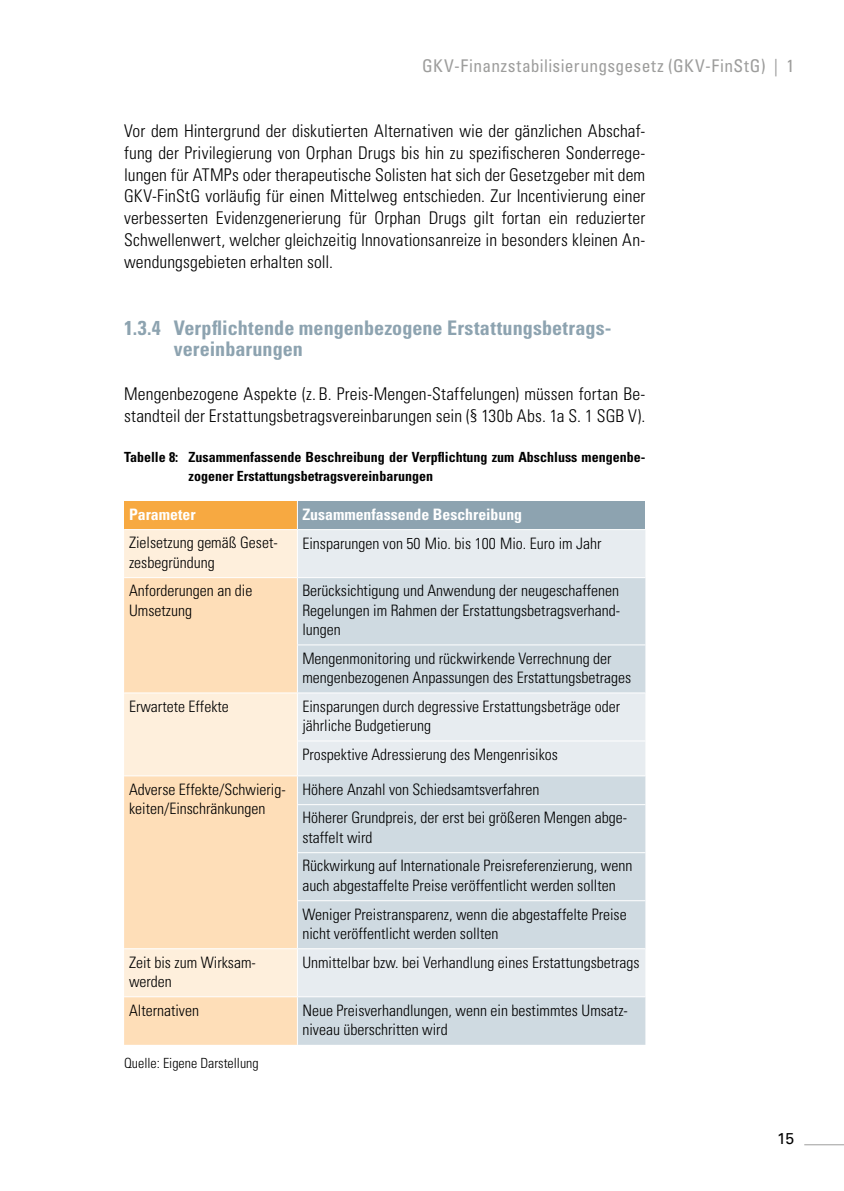
<style>
.page{position:relative;width:844px;height:1191px;background:#fff}
.page>*{position:absolute;margin:0;border:0;box-sizing:border-box;transform-origin:0 0}
.t1{font:700 condensed 20.12px/21.9px "Univers LT Std";letter-spacing:.005em;color:#8da3b0}
.t2{font:300 condensed 17.5px/21.9px "Univers LT Std";letter-spacing:.01em;color:#000;text-align:justify}
.t3{font:condensed 17.5px "Univers LT Std";letter-spacing:.02em;color:#9d9d9c}
.t4{font:300 condensed 15.75px/19.2px "Univers LT Std";color:#000}
.t5{font:700 condensed 15.75px "Univers LT Std";color:#fff}
.t6{font:15.75px "Univers LT Std";color:#000}
.t7{font:700 condensed 14px/19.2px "Univers LT Std";color:#000}
.t8{font:300 condensed 14px "Univers LT Std";color:#000}
</style>
<div class="page">
<hr style="left:804px;top:1144px;width:39px;height:1px;background:#9d9d9c">
<div style="left:124px;top:501px;width:173px;height:28px;background:#f7a941"></div>
<div style="left:297px;top:501px;width:348px;height:28px;background:#8da3b0"></div>
<div style="left:124px;top:530px;width:173px;height:47px;background:#feefdc"></div>
<div style="left:298px;top:530px;width:347px;height:47px;background:#e7ecf0"></div>
<svg style="left:124px;top:578px;width:173px;height:466px;background:#fee2c2"></svg>
<svg style="left:298px;top:578px;width:347px;height:466px;background:#d5dfe5"></svg>
<svg style="left:297px;top:501px;width:1px;height:28px"></svg>
<hr style="left:297px;top:644px;width:348px;height:1px;background:#fff">
<hr style="left:124px;top:692px;width:173px;height:1px;background:#fff">
<hr style="left:297px;top:692px;width:348px;height:1px;background:#fff">
<hr style="left:297px;top:740px;width:348px;height:1px;background:#fff">
<hr style="left:124px;top:775px;width:173px;height:1px;background:#fff">
<hr style="left:297px;top:775px;width:348px;height:1px;background:#fff">
<hr style="left:297px;top:804px;width:348px;height:1px;background:#fff">
<hr style="left:297px;top:852px;width:348px;height:1px;background:#fff">
<hr style="left:297px;top:900px;width:348px;height:1px;background:#fff">
<hr style="left:124px;top:948px;width:173px;height:1px;background:#fff">
<hr style="left:297px;top:948px;width:348px;height:1px;background:#fff">
<hr style="left:124px;top:996px;width:173px;height:1px;background:#fff">
<hr style="left:297px;top:996px;width:348px;height:1px;background:#fff">
<p class="t3" style="left:422px;top:55px;width:373px">GKV-Finanzstabilisierungsgesetz (GKV-FinStG) | 1</p>
<p class="t2" style="left:124px;top:120px;width:522px">Vor dem Hintergrund der diskutierten Alternativen wie der gänzlichen Abschaf&shy;fung der Privilegierung von Orphan Drugs bis hin zu spezifischeren Sonderrege&shy;lungen für ATMPs oder therapeutische Solisten hat sich der Gesetzgeber mit dem GKV-FinStG vorläufig für einen Mittelweg entschieden. Zur Incentivierung einer verbesserten Evidenzgenerierung für Orphan Drugs gilt fortan ein reduzierter Schwellenwert, welcher gleichzeitig Innovationsanreize in besonders kleinen An&shy;wendungsgebieten erhalten soll.</p>
<p class="t1" style="left:174px;top:316px;width:437px;text-indent:-50px">1.3.4 Verpflichtende mengenbezogene Erstattungsbetrags&shy;vereinbarungen</p>
<p class="t2" style="left:124px;top:382px;width:522px">Mengenbezogene Aspekte (z. B. Preis-Mengen-Staffelungen) müssen fortan Be&shy;standteil der Erstattungsbetragsvereinbarungen sein (§ 130b Abs. 1a S. 1 SGB V).</p>
<p class="t7" style="left:188px;top:447px;width:458px;text-indent:-64px">Tabelle 8: Zusammenfassende Beschreibung der Verpflichtung zum Abschluss mengenbe&shy;zogener Erstattungsbetragsvereinbarungen</p>
<p class="t5" style="left:129px;top:504px;width:68px">Parameter</p>
<p class="t5" style="left:302px;top:504px;width:221px">Zusammenfassende Beschreibung</p>
<p class="t4" style="left:129px;top:533px;width:150px">Zielsetzung gemäß Geset&shy;zesbegründung</p>
<p class="t4" style="left:302px;top:533px;width:301px">Einsparungen von 50 Mio. bis 100 Mio. Euro im Jahr</p>
<p class="t4" style="left:129px;top:581px;width:125px">Anforderungen an die<br>Umsetzung</p>
<p class="t4" style="left:302px;top:581px;width:319px;text-align:justify">Berücksichtigung und Anwendung der neugeschaffenen Regelungen im Rahmen der Erstattungsbetragsverhand&shy;lungen</p>
<p class="t4" style="left:302px;top:648px;width:330px">Mengenmonitoring und rückwirkende Verrechnung der mengenbezogenen Anpassungen des Erstattungsbetrages</p>
<p class="t4" style="left:129px;top:696px;width:101px">Erwartete Effekte</p>
<p class="t4" style="left:302px;top:696px;width:319px">Einsparungen durch degressive Erstattungsbeträge oder jährliche Budgetierung</p>
<p class="t4" style="left:302px;top:744px;width:257px">Prospektive Adressierung des Mengenrisikos</p>
<p class="t4" style="left:129px;top:779px;width:158px">Adverse Effekte/Schwierig&shy;keiten/Einschränkungen</p>
<p class="t4" style="left:302px;top:775px;width:326px;line-height:28.7px">Höhere Anzahl von Schiedsamtsverfahren<br>Höherer Grundpreis, der erst bei größeren Mengen abge-</p>
<p class="t4" style="left:302px;top:823px;width:331px;line-height:28.7px">staffelt wird<br>Rückwirkung auf Internationale Preisreferenzierung, wenn</p>
<p class="t4" style="left:302px;top:871px;width:326px;line-height:28.7px">auch abgestaffelte Preise veröffentlicht werden sollten<br>Weniger Preistransparenz, wenn die abgestaffelte Preise</p>
<p class="t4" style="left:302px;top:923px;width:197px">nicht veröffentlicht werden sollten</p>
<p class="t4" style="left:129px;top:952px;width:128px">Zeit bis zum Wirksam&shy;werden</p>
<p class="t4" style="left:302px;top:952px;width:339px">Unmittelbar bzw. bei Verhandlung eines Erstattungsbetrags</p>
<p class="t4" style="left:129px;top:1000px;width:71px">Alternativen</p>
<p class="t4" style="left:302px;top:1000px;width:327px">Neue Preisverhandlungen, wenn ein bestimmtes Umsatz&shy;niveau überschritten wird</p>
<p class="t8" style="left:124px;top:1054px;width:136px">Quelle: Eigene Darstellung</p>
<p class="t6" style="left:776px;top:1129px;width:19px">15</p>
</div>
